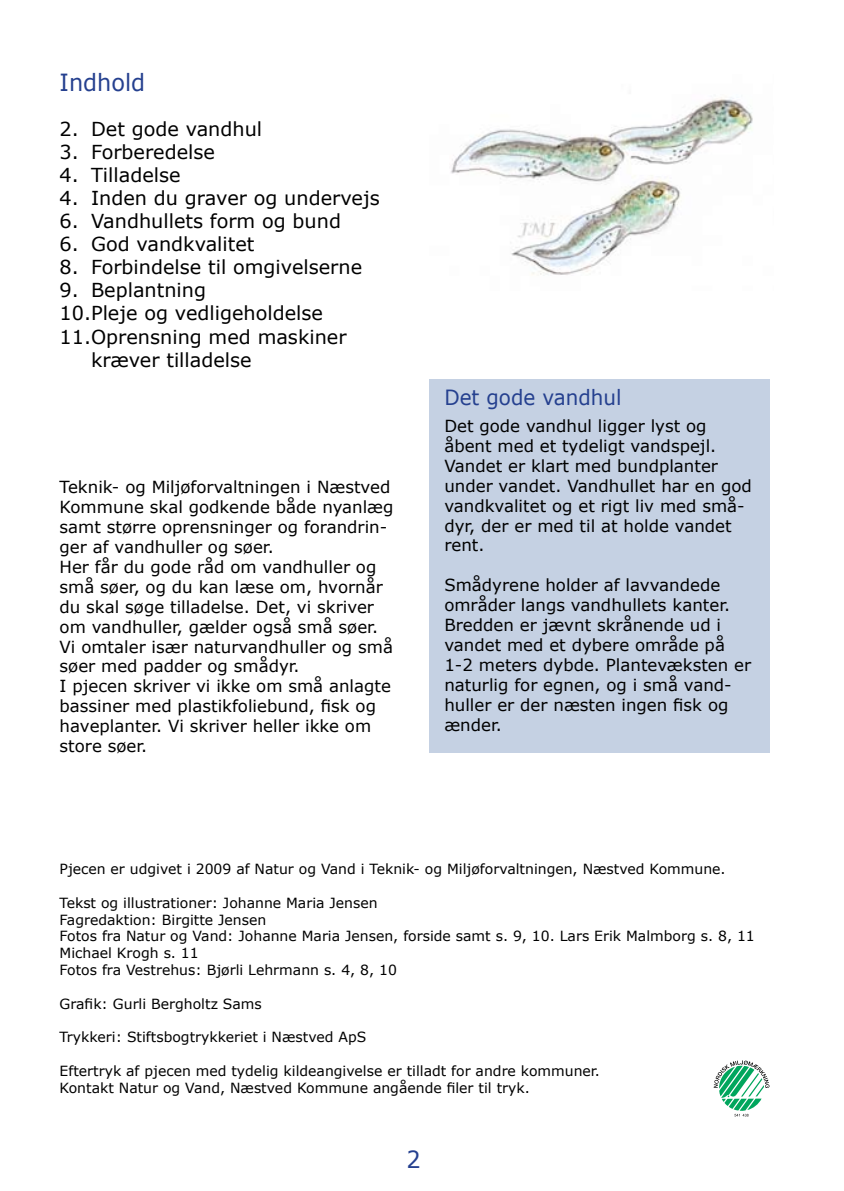
<style>
.page{position:relative;width:844px;height:1191px;background:#fff}
.page>*{position:absolute;margin:0;border:0;box-sizing:border-box;transform-origin:0 0}
.t1{font:23.62px "Verdana";color:#25408f;scale:.95 1}
.t2{font:21px "Verdana";color:#25408f;scale:.95 1}
.t3{font:19.25px "Verdana";color:#000}
.t4{font:16.62px/19.9px "Verdana";color:#000}
.t5{font:14px/16.8px "Verdana";color:#000}
</style>
<div class="page">
<div style="left:429px;top:379px;width:340px;height:373px;background:#c5d1e3"></div>
<img style="left:451px;top:97px;width:302px;height:178px">
<svg style="left:713px;top:1060px;width:56px;height:56px"></svg>
<h1 class="t1" style="left:60px;top:67px;width:92px">Indhold</h1>
<p class="t3" style="left:60px;top:116px;width:204px">2. Det gode vandhul</p>
<p class="t3" style="left:60px;top:139px;width:157px">3. Forberedelse</p>
<p class="t3" style="left:60px;top:162px;width:122px">4. Tilladelse</p>
<p class="t3" style="left:60px;top:186px;width:321px">4. Inden du graver og undervejs</p>
<p class="t3" style="left:60px;top:209px;width:283px">6. Vandhullets form og bund</p>
<p class="t3" style="left:60px;top:232px;width:196px">6. God vandkvalitet</p>
<p class="t3" style="left:60px;top:255px;width:304px">8. Forbindelse til omgivelserne</p>
<p class="t3" style="left:60px;top:278px;width:148px">9. Beplantning</p>
<p class="t3" style="left:60px;top:301px;width:265px">10.Pleje og vedligeholdelse</p>
<p class="t3" style="left:60px;top:324px;width:288px">11.Oprensning med maskiner</p>
<p class="t3" style="left:91px;top:347px;width:162px">kræver tilladelse</p>
<p class="t4" style="left:60px;top:476px;width:335px">Teknik- og Miljøforvaltningen i Næstved Kommune skal godkende både nyanlæg samt større oprensninger og forandrin&shy;ger af vandhuller og søer.<br>Her får du gode råd om vandhuller og små søer, og du kan læse om, hvornår du skal søge tilladelse. Det, vi skriver om vandhuller, gælder også små søer.<br>Vi omtaler især naturvandhuller og små søer med padder og smådyr.<br>I pjecen skriver vi ikke om små anlagte bassiner med plastikfoliebund, fisk og haveplanter. Vi skriver heller ikke om store søer.</p>
<p class="t2" style="left:444px;top:384px;width:188px">Det gode vandhul</p>
<p class="t4" style="left:444px;top:415px;width:309px">Det gode vandhul ligger lyst og åbent med et tydeligt vandspejl.<br>Vandet er klart med bundplanter under vandet. Vandhullet har en god vandkvalitet og et rigt liv med små&shy;dyr, der er med til at holde vandet rent.</p>
<p class="t4" style="left:444px;top:575px;width:308px">Smådyrene holder af lavvandede områder langs vandhullets kanter.<br>Bredden er jævnt skrånende ud i vandet med et dybere område på<br>1-2 meters dybde. Plantevæksten er naturlig for egnen, og i små vand&shy;huller er der næsten ingen fisk og ænder.</p>
<p class="t5" style="left:60px;top:860px;width:667px">Pjecen er udgivet i 2009 af Natur og Vand i Teknik- og Miljøforvaltningen, Næstved Kommune.</p>
<p class="t5" style="left:60px;top:894px;width:696px">Tekst og illustrationer: Johanne Maria Jensen<br>Fagredaktion: Birgitte Jensen<br>Fotos fra Natur og Vand: Johanne Maria Jensen, forside samt s. 9, 10. Lars Erik Malmborg s. 8, 11<br>Michael Krogh s. 11<br>Fotos fra Vestrehus: Bjørli Lehrmann s. 4, 8, 10</p>
<p class="t5" style="left:60px;top:994px;width:204px">Grafik: Gurli Bergholtz Sams</p>
<p class="t5" style="left:60px;top:1028px;width:308px">Trykkeri: Stiftsbogtrykkeriet i Næstved ApS</p>
<p class="t5" style="left:60px;top:1062px;width:541px">Eftertryk af pjecen med tydelig kildeangivelse er tilladt for andre kommuner.<br>Kontakt Natur og Vand, Næstved Kommune angående filer til tryk.</p>
<h1 class="t1" style="left:406px;top:1144px;width:17px">2</h1>
</div>
